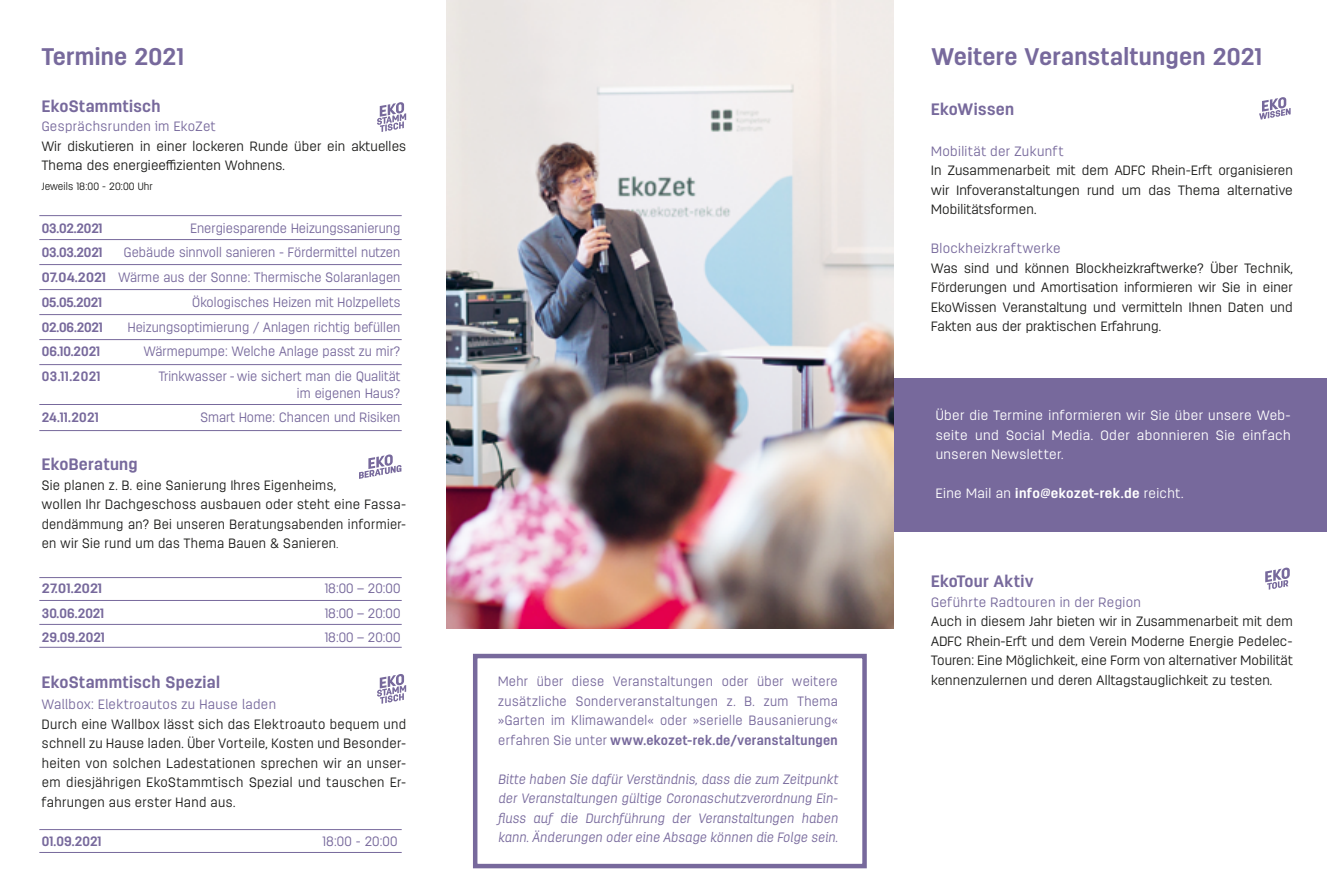
<style>
.page{position:relative;width:1327px;height:893px;background:#fff}
.page>*{position:absolute;margin:0;border:0;box-sizing:border-box;transform-origin:0 0}
.t1{font:700 24px "Antartida";letter-spacing:.01em;color:#77699c}
.t2{font:700 16.5px "Antartida";letter-spacing:.02em;color:#77699c}
.t3{font:300 13.5px/19.5px "Antartida";letter-spacing:.01em;color:#1d1d1b;text-align:justify}
.t4{font:300 13.5px/24.8px "Antartida";letter-spacing:.005em;color:#77699c;text-align:justify}
.t5{font:italic 300 13.5px/19.5px "Antartida";letter-spacing:.025em;color:#77699c;text-align:justify}
.t6{font:300 13.5px "Antartida";letter-spacing:.025em;color:#77699c}
.t7{font:300 13.5px/19.5px "Antartida";letter-spacing:.03em;color:#fff;text-align:justify}
.t8{font:700 13.5px "Antartida";letter-spacing:.005em;color:#77699c}
.t9{font:700 13.5px "Antartida";letter-spacing:.03em;color:#fff}
.t10{font:300 13.5px "Antartida";letter-spacing:.03em;color:#77699c}
.t11{font:300 13.5px "Antartida";letter-spacing:.035em;color:#77699c}
.t12{font:300 10.5px "Antartida";letter-spacing:.01em;color:#1d1d1b}
.s1{font-weight:700}
.s2{font-size:10.5px}
.s3{font-weight:300}
</style>
<div class="page">
<div style="left:893px;top:379px;width:434px;height:153px;background:#77699c"></div>
<svg style="left:377px;top:674px;width:29px;height:30px"></svg>
<svg style="left:377px;top:102px;width:29px;height:30px"></svg>
<svg style="left:1259px;top:97px;width:31px;height:23px"></svg>
<svg style="left:1265px;top:567px;width:24px;height:23px"></svg>
<hr style="left:39px;top:239px;width:363px;height:1px;background:#77699c">
<hr style="left:39px;top:215px;width:363px;height:1px;background:#77699c">
<hr style="left:39px;top:264px;width:363px;height:1px;background:#77699c">
<hr style="left:39px;top:289px;width:363px;height:1px;background:#77699c">
<hr style="left:39px;top:314px;width:363px;height:1px;background:#77699c">
<hr style="left:39px;top:339px;width:363px;height:1px;background:#77699c">
<hr style="left:39px;top:364px;width:363px;height:1px;background:#77699c">
<hr style="left:39px;top:404px;width:363px;height:1px;background:#77699c">
<hr style="left:39px;top:430px;width:363px;height:1px;background:#77699c">
<hr style="left:39px;top:624px;width:363px;height:1px;background:#77699c">
<hr style="left:39px;top:829px;width:363px;height:1px;background:#77699c">
<hr style="left:39px;top:600px;width:363px;height:1px;background:#77699c">
<hr style="left:39px;top:577px;width:363px;height:1px;background:#77699c">
<hr style="left:39px;top:647px;width:363px;height:1px;background:#77699c">
<hr style="left:39px;top:852px;width:363px;height:1px;background:#77699c">
<img style="left:447px;top:0;width:446px;height:628px">
<svg style="left:359px;top:454px;width:42px;height:25px"></svg>
<div style="left:473px;top:654px;width:394px;height:214px;border:4px solid #77699c"></div>
<h1 class="t1" style="left:42px;top:44px;width:143px">Termine 2021</h1>
<p class="t2" style="left:42px;top:97px;width:120px">EkoStammtisch</p>
<p class="t6" style="left:42px;top:119px;width:175px">Gesprächsrunden im EkoZet</p>
<p class="t3" style="left:42px;top:137px;width:366px">Wir diskutieren in einer lockeren Runde über ein aktuelles<br>Thema des energieeffizienten Wohnens.</p>
<p class="t12" style="left:42px;top:180px;width:112px">Jeweils 18:00 - 20:00 Uhr</p>
<p class="t8" style="left:42px;top:220px;width:62px">03.02.2021</p>
<p class="t4" style="left:190px;top:216px;width:211px">Energiesparende Heizungssanierung</p>
<p class="t8" style="left:42px;top:245px;width:62px">03.03.2021</p>
<p class="t4" style="left:42px;top:241px;width:360px;text-indent:82px">Gebäude sinnvoll sanieren - Fördermittel nutzen <span class="s1">07.04.2021</span> Wärme aus der Sonne: Thermische Solaranlagen <span class="s1">05.05.2021</span></p>
<p class="t4" style="left:192px;top:290px;width:210px">Ökologisches Heizen mit Holzpellets</p>
<p class="t8" style="left:42px;top:319px;width:62px">02.06.2021</p>
<p class="t4" style="left:128px;top:315px;width:274px">Heizungsoptimierung / Anlagen richtig befüllen</p>
<p class="t8" style="left:42px;top:344px;width:60px">06.10.2021</p>
<p class="t4" style="left:144px;top:340px;width:258px">Wärmepumpe: Welche Anlage passt zu mir?</p>
<p class="t8" style="left:42px;top:369px;width:60px">03.11.2021</p>
<p class="t4" style="left:159px;top:368px;width:243px;line-height:16.5px;text-align:right">Trinkwasser - wie sichert man die Qualität im eigenen Haus?</p>
<p class="t8" style="left:42px;top:410px;width:58px">24.11.2021</p>
<p class="t4" style="left:200px;top:406px;width:201px">Smart Home: Chancen und Risiken</p>
<p class="t2" style="left:42px;top:455px;width:97px">EkoBeratung</p>
<p class="t3" style="left:42px;top:476px;width:366px;text-align:left">Sie planen z. B. eine Sanierung Ihres Eigenheims,<br>wollen Ihr Dachgeschoss ausbauen oder steht eine Fassa&shy;dendämmung an? Bei unseren Beratungsabenden informier&shy;en wir Sie rund um das Thema Bauen &amp; Sanieren<span class="s2">.</span></p>
<p class="t8" style="left:42px;top:580px;width:62px">27.01.2021</p>
<p class="t4" style="left:325px;top:576px;width:77px">18:00 – 20:00</p>
<p class="t8" style="left:42px;top:605px;width:64px">30.06.2021</p>
<p class="t4" style="left:325px;top:601px;width:77px">18:00 – 20:00</p>
<p class="t8" style="left:42px;top:630px;width:64px">29.09.2021</p>
<p class="t4" style="left:325px;top:625px;width:77px">18:00 – 20:00</p>
<p class="t2" style="left:42px;top:673px;width:180px">EkoStammtisch Spezial</p>
<p class="t10" style="left:42px;top:697px;width:236px">Wallbox: Elektroautos zu Hause laden</p>
<p class="t3" style="left:42px;top:715px;width:366px">Durch eine Wallbox lässt sich das Elektroauto bequem und schnell zu Hause laden. Über Vorteile, Kosten und Besonder&shy;heiten von solchen Ladestationen sprechen wir an unser&shy;em diesjährigen EkoStammtisch Spezial und tauschen Er&shy;fahrungen aus erster Hand aus.</p>
<p class="t8" style="left:42px;top:834px;width:61px">01.09.2021</p>
<p class="t4" style="left:323px;top:829px;width:76px">18:00 - 20:00</p>
<h1 class="t1" style="left:932px;top:44px;width:332px">Weitere Veranstaltungen 2021</h1>
<p class="t2" style="left:931px;top:100px;width:84px">EkoWissen</p>
<p class="t6" style="left:931px;top:144px;width:134px">Mobilität der Zukunft</p>
<p class="t3" style="left:931px;top:161px;width:363px">In Zusammenarbeit mit dem ADFC Rhein-Erft organisieren wir Infoveranstaltungen rund um das Thema alternative Mobilitätsformen.</p>
<p class="t11" style="left:931px;top:241px;width:131px">Blockheizkraftwerke</p>
<p class="t3" style="left:931px;top:259px;width:363px">Was sind und können Blockheizkraftwerke? Über Technik, Förderungen und Amortisation informieren wir Sie in einer EkoWissen Veranstaltung und vermitteln Ihnen Daten und Fakten aus der praktischen Erfahrung.</p>
<p class="t7" style="left:935px;top:406px;width:357px">Über die Termine informieren wir Sie über unsere Web&shy;seite und Social Media. Oder abonnieren Sie einfach unseren Newsletter.</p>
<p class="t9" style="left:935px;top:486px;width:249px"><span class="s3">Eine Mail an</span> info@ekozet-rek.de <span class="s3">reicht.</span></p>
<p class="t2" style="left:931px;top:572px;width:103px">EkoTour Aktiv</p>
<p class="t6" style="left:931px;top:594px;width:211px">Geführte Radtouren in der Region</p>
<p class="t3" style="left:931px;top:612px;width:363px">Auch in diesem Jahr bieten wir in Zusammenarbeit mit dem ADFC Rhein-Erft und dem Verein Moderne Energie Pedelec-Touren: Eine Möglichkeit, eine Form von alternativer Mobilität</p>
<p class="t6" style="left:498px;top:674px;width:341px">Mehr über diese Veranstaltungen oder über weitere</p>
<p class="t3" style="left:931px;top:670px;width:343px">kennenzulernen und deren Alltagstauglichkeit zu testen.</p>
<p class="t4" style="left:498px;top:691px;width:341px;line-height:19.5px">zusätzliche Sonderveranstaltungen z. B. zum Thema »Garten im Klimawandel« oder »serielle Bausanierung« erfahren Sie unter <span class="s1">www.ekozet-rek.de/veranstaltungen</span></p>
<p class="t5" style="left:498px;top:769px;width:341px">Bitte haben Sie dafür Verständnis, dass die zum Zeitpunkt der Veranstaltungen gültige Coronaschutzverordnung Ein&shy;fluss auf die Durchführung der Veranstaltungen haben kann. Änderungen oder eine Absage können die Folge sein.</p>
</div>
